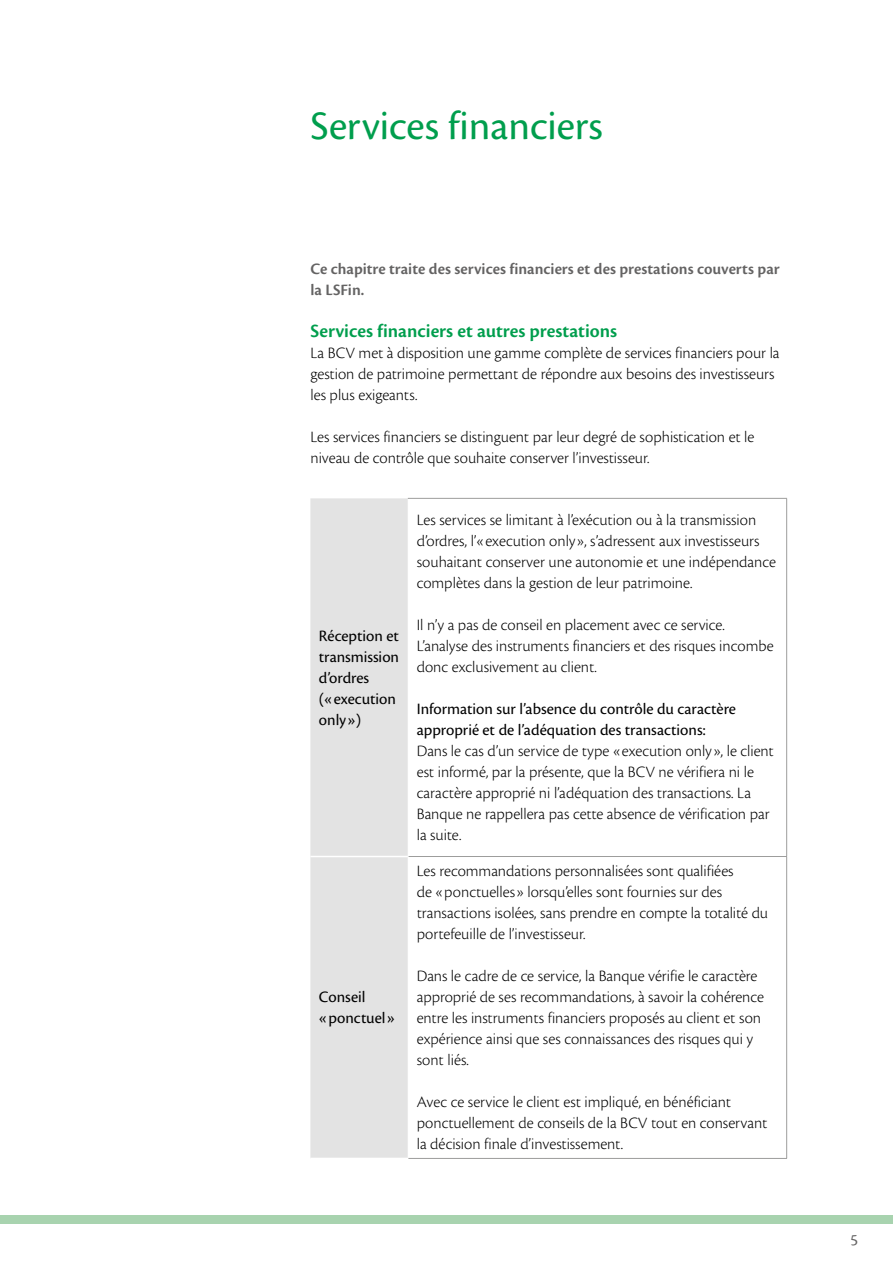
<style>
.page{position:relative;width:893px;height:1263px;background:#fff}
.page>*{position:absolute;margin:0;border:0;box-sizing:border-box;transform-origin:0 0}
.t1{font:42px "Cronos Pro";color:#009e4d}
.t2{font:600 19.5px "Cronos Pro";color:#009e4d}
.t3{font:300 16.5px/21px "Cronos Pro";color:#000}
.t4{font:16.5px/21px "Cronos Pro";color:#000}
.t5{font:600 16.5px/21px "Cronos Pro";color:#646363}
.t6{font:16.5px "Cronos Pro";color:#646363}
</style>
<div class="page">
<div style="left:0;top:1215px;width:893px;height:9px;background:#a8d3af"></div>
<div style="left:310px;top:498px;width:98px;height:660px;background:#e3e3e3"></div>
<hr style="left:408px;top:498px;width:379px;height:1px;background:#9d9d9c">
<hr style="left:786px;top:499px;width:1px;height:357px;background:#9d9d9c">
<hr style="left:786px;top:857px;width:1px;height:301px;background:#9d9d9c">
<hr style="left:409px;top:856px;width:378px;height:1px;background:#9d9d9c">
<hr style="left:408px;top:1158px;width:379px;height:1px;background:#9d9d9c">
<hr style="left:310px;top:856px;width:98px;height:1px;background:#fff">
<h1 class="t1" style="left:310px;top:102px;width:294px">Services financiers</h1>
<p class="t5" style="left:310px;top:259px;width:471px">Ce chapitre traite des services financiers et des prestations couverts par la LSFin.</p>
<p class="t2" style="left:310px;top:320px;width:308px">Services financiers et autres prestations</p>
<p class="t3" style="left:310px;top:343px;width:471px">La BCV met à disposition une gamme complète de services financiers pour la gestion de patrimoine permettant de répondre aux besoins des investisseurs les plus exigeants.</p>
<p class="t3" style="left:310px;top:427px;width:446px">Les services financiers se distinguent par leur degré de sophistication et le niveau de contrôle que souhaite conserver l’investisseur.</p>
<p class="t4" style="left:319px;top:625px;width:82px">Réception et transmission d’ordres («execution only»)</p>
<p class="t4" style="left:319px;top:987px;width:77px">Conseil «ponctuel»</p>
<p class="t3" style="left:417px;top:509px;width:361px">Les services se limitant à l’exécution ou à la transmission d’ordres, l’«execution only», s’adressent aux investisseurs souhaitant conserver une autonomie et une indépendance complètes dans la gestion de leur patrimoine.</p>
<p class="t3" style="left:417px;top:614px;width:358px">Il n’y a pas de conseil en placement avec ce service.<br>L’analyse des instruments financiers et des risques incombe donc exclusivement au client.</p>
<p class="t4" style="left:417px;top:698px;width:321px">Information sur l’absence du contrôle du caractère approprié et de l’adéquation des transactions:</p>
<p class="t3" style="left:417px;top:740px;width:359px">Dans le cas d’un service de type «execution only», le client est informé, par la présente, que la BCV ne vérifiera ni le caractère approprié ni l’adéquation des transactions. La Banque ne rappellera pas cette absence de vérification par la suite.</p>
<p class="t3" style="left:417px;top:860px;width:353px">Les recommandations personnalisées sont qualifiées<br>de «ponctuelles» lorsqu’elles sont fournies sur des transactions isolées, sans prendre en compte la totalité du portefeuille de l’investisseur.</p>
<p class="t3" style="left:417px;top:965px;width:349px">Dans le cadre de ce service, la Banque vérifie le caractère approprié de ses recommandations, à savoir la cohérence entre les instruments financiers proposés au client et son expérience ainsi que ses connaissances des risques qui y sont liés.</p>
<p class="t3" style="left:417px;top:1091px;width:352px">Avec ce service le client est impliqué, en bénéficiant ponctuellement de conseils de la BCV tout en conservant la décision finale d’investissement.</p>
<p class="t6" style="left:850px;top:1231px;width:9px">5</p>
</div>
